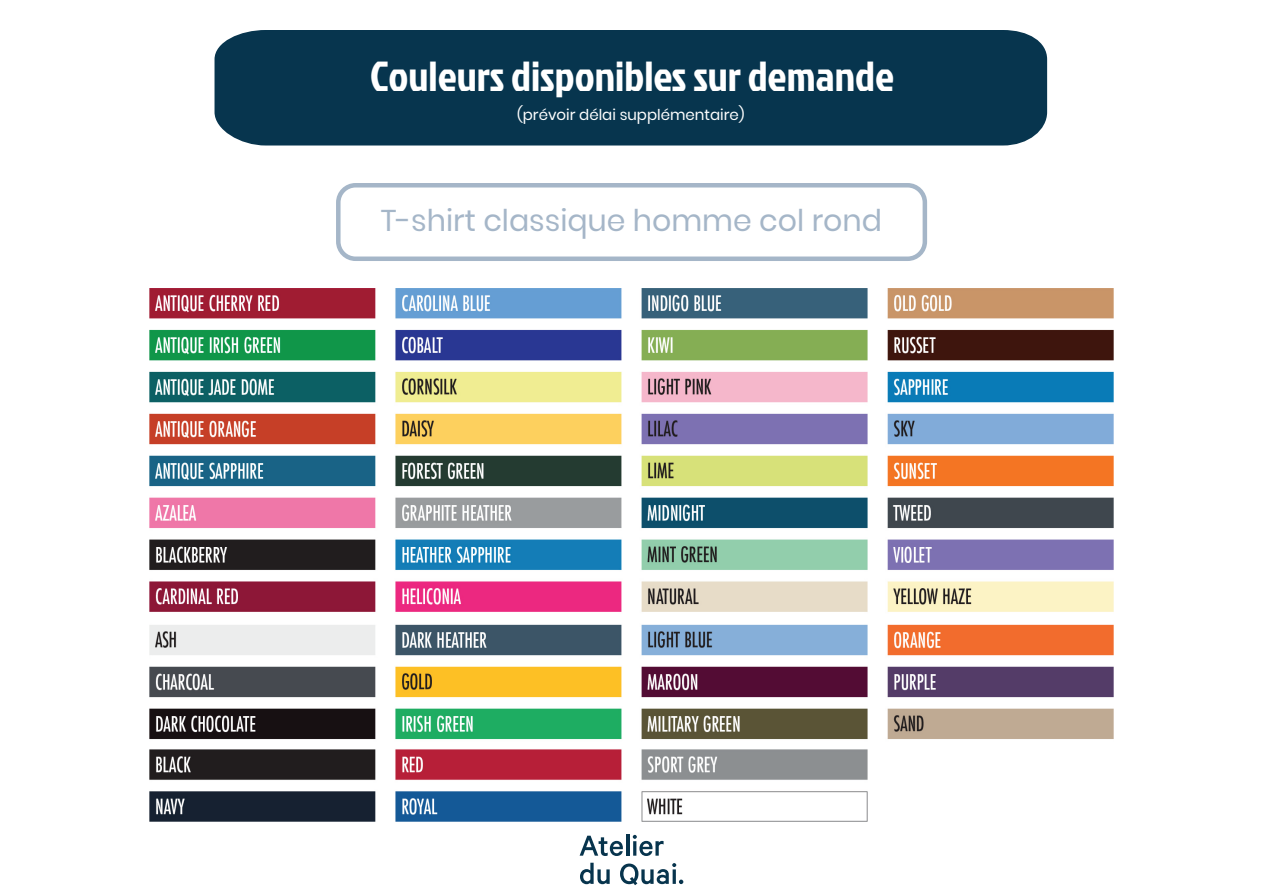
<style>
.page{position:relative;width:1263px;height:893px;background:#fff}
.page>*{position:absolute;margin:0;border:0;box-sizing:border-box;transform-origin:0 0}
.t1{font:42px "Jockey One";color:#fff}
.t2{font:30px "Poppins";color:#a5b6c8}
.t3{font:15px "Poppins";color:#fff}
</style>
<div class="page">
<div style="left:214px;top:30px;width:833px;height:115px;background:#07354e"></div>
<svg style="left:580px;top:836px;width:43px;height:20px"></svg>
<hr style="left:626px;top:834px;width:3px;height:22px;background:#07344d">
<svg style="left:633px;top:835px;width:30px;height:21px"></svg>
<svg style="left:580px;top:863px;width:30px;height:21px"></svg>
<svg style="left:620px;top:863px;width:63px;height:22px"></svg>
<div style="left:336px;top:183px;width:591px;height:78px;border:4px solid #a5b6c8;border-radius:17px"></div>
<img style="left:150px;top:288px;width:963px;height:533px">
<p class="t1" style="left:370px;top:46px;width:525px">Couleurs disponibles sur demande</p>
<p class="t3" style="left:517px;top:106px;width:229px">(prévoir délai supplémentaire)</p>
<p class="t2" style="left:381px;top:203px;width:503px">T-shirt classique homme col rond</p>
</div>
